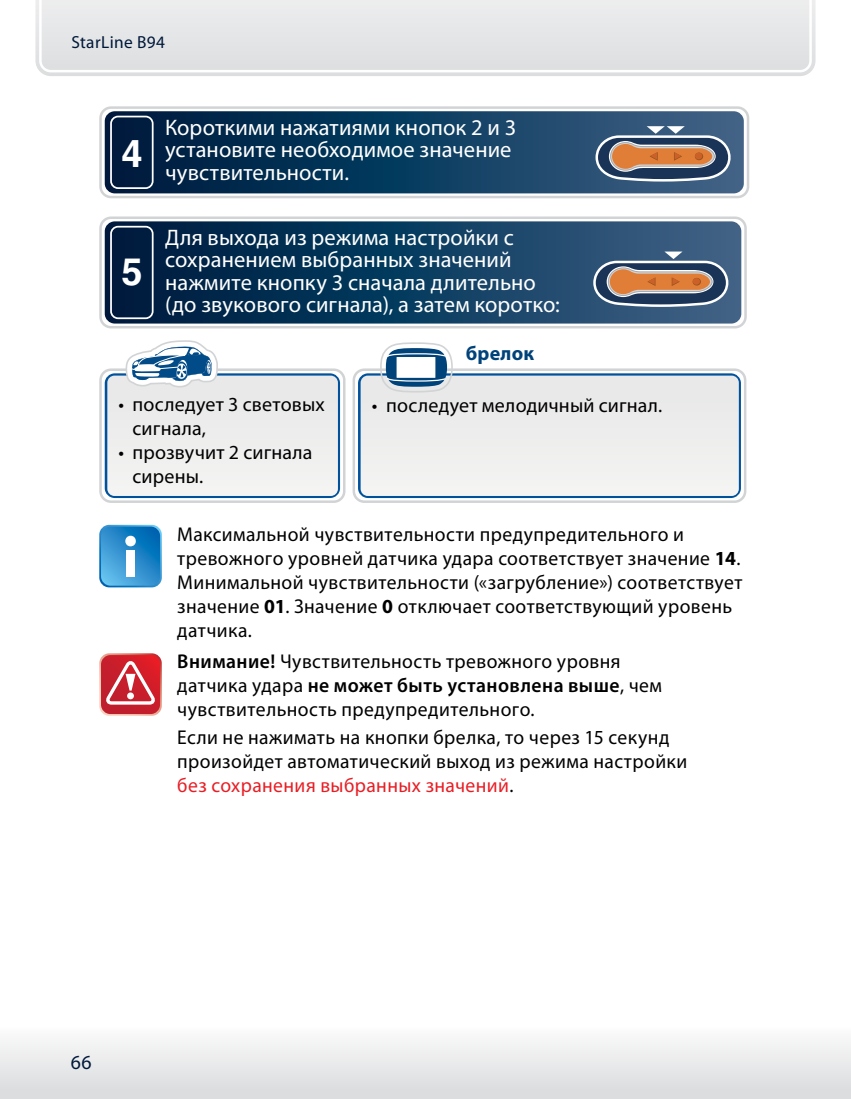
<style>
.page{position:relative;width:851px;height:1099px;background:#fff}
.page>*{position:absolute;margin:0;border:0;box-sizing:border-box;transform-origin:0 0}
.t1{font:700 37.5px "Helios";color:#fff}
.t2{font:22.5px/22.5px "Myriad Pro";letter-spacing:.005em;color:#fff}
.t3{font:20px/24px "Myriad Pro";letter-spacing:.02em;color:#000}
.t4{font:700 20px "Myriad Pro";letter-spacing:.015em;color:#00427a}
.t5{font:20px "Myriad Pro";color:#00183b}
.t6{font:17.5px "Myriad Pro";letter-spacing:.025em;color:#00183b}
.s1{font-weight:700}
.s2{font-weight:600}
.s3{color:#e81e25}
</style>
<div class="page">
<svg style="left:35px;top:0;width:780px;height:76px;background:#dfe0e2"></svg>
<div style="left:38px;top:0;width:774px;height:74px;background:#e5e6e7"></div>
<div style="left:0;top:1020px;width:850px;height:78px;background:linear-gradient(to bottom,#fff,#d9dadc)"></div>
<svg style="left:100px;top:108px;width:648px;height:89px"></svg>
<div style="left:99px;top:106px;width:650px;height:92px;border:2px solid #d1d3d4;border-radius:11px"></div>
<svg style="left:105px;top:111px;width:638px;height:82px;background:#0f3a5d"></svg>
<div style="left:110px;top:116px;width:43px;height:73px;border:2px solid #fff;border-radius:7px"></div>
<svg style="left:594px;top:126px;width:137px;height:57px;background:#78757a"></svg>
<svg style="left:100px;top:218px;width:645px;height:109px"></svg>
<div style="left:99px;top:216px;width:647px;height:112px;border:2px solid #d1d3d4;border-radius:11px"></div>
<svg style="left:105px;top:221px;width:636px;height:102px;background:#164164"></svg>
<div style="left:110px;top:226px;width:43px;height:93px;border:2px solid #fff;border-radius:7px"></div>
<svg style="left:100px;top:370px;width:244px;height:131px"></svg>
<div style="left:99px;top:368px;width:246px;height:135px;border:2px solid #d1d3d4;border-radius:11px"></div>
<div style="left:352px;top:368px;width:394px;height:135px;border:2px solid #d1d3d4;border-radius:11px"></div>
<div style="left:105px;top:373px;width:235px;height:125px;background:#00529c;border-radius:10px"></div>
<div style="left:358px;top:373px;width:382px;height:125px;background:#00529c;border-radius:10px"></div>
<div style="left:360px;top:375px;width:378px;height:121px;background:#ededed"></div>
<svg style="left:592px;top:251px;width:137px;height:57px;background:#777379"></svg>
<svg style="left:107px;top:266px;width:231px;height:230px"></svg>
<svg style="left:379px;top:342px;width:74px;height:51px"></svg>
<svg style="left:99px;top:525px;width:63px;height:62px;background:#3392ce"></svg>
<div style="left:125px;top:535px;width:11px;height:11px;background:#fff;border-radius:50%"></div>
<div style="left:126px;top:550px;width:9px;height:26px;background:#fff"></div>
<svg style="left:99px;top:653px;width:63px;height:62px;background:#d65159"></svg>
<div style="left:127px;top:692px;width:7px;height:7px;background:#fff;border-radius:50%"></div>
<p class="t6" style="left:71px;top:32px;width:95px">StarLine B94</p>
<h1 class="t1" style="left:121px;top:132px;width:23px">4</h1>
<h1 class="t1" style="left:121px;top:250px;width:23px">5</h1>
<p class="t2" style="left:165px;top:116px;width:352px">Короткими нажатиями кнопок 2 и 3 установите необходимое значение чувствительности.</p>
<p class="t2" style="left:165px;top:226px;width:396px">Для выхода из режима настройки с сохранением выбранных значений нажмите кнопку 3 сначала длительно (до звукового сигнала), а затем коротко:</p>
<p class="t4" style="left:465px;top:340px;width:70px">брелок</p>
<p class="t3" style="left:133px;top:392px;width:194px;text-indent:-14px">• последует 3 световых сигнала,</p>
<p class="t3" style="left:133px;top:440px;width:181px;text-indent:-14px">• прозвучит 2 сигнала сирены.</p>
<p class="t3" style="left:372px;top:393px;width:292px">• последует мелодичный сигнал.</p>
<p class="t3" style="left:177px;top:522px;width:566px">Максимальной чувствительности предупредительного и тревожного уровней датчика удара соответствует значение <span class="s1">14</span>.<br>Минимальной чувствительности («загрубление») соответствует значение <span class="s1">01</span>. Значение <span class="s1">0</span> отключает соответствующий уровень датчика.</p>
<p class="t3" style="left:177px;top:649px;width:486px"><span class="s2">Внимание!</span> Чувствительность тревожного уровня датчика удара <span class="s2">не может быть установлена выше</span>, чем чувствительность предупредительного.</p>
<p class="t3" style="left:177px;top:724px;width:511px">Если не нажимать на кнопки брелка, то через 15 секунд произойдет автоматический выход из режима настройки <span class="s3">без сохранения выбранных значений</span>.</p>
<p class="t5" style="left:71px;top:1049px;width:22px">66</p>
</div>
